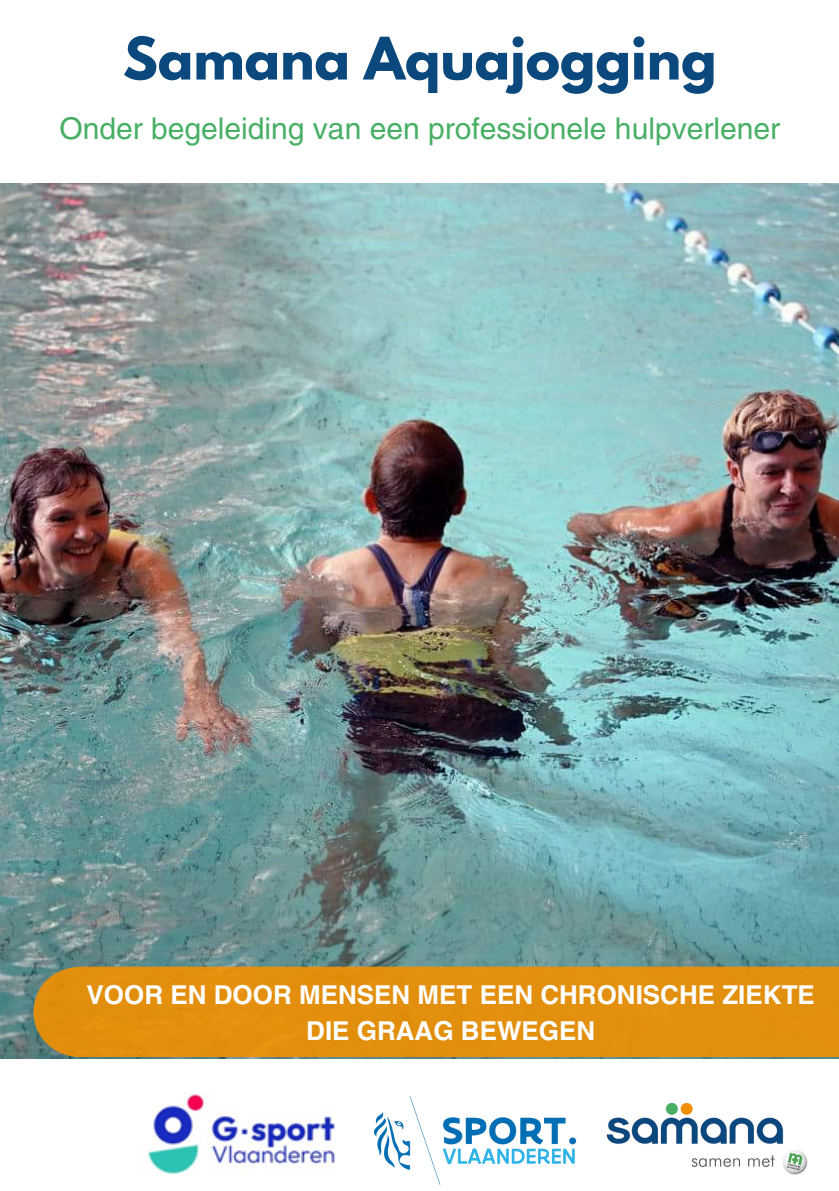
<style>
.page{position:relative;width:839px;height:1191px;background:#fff}
.page>*{position:absolute;margin:0;border:0;box-sizing:border-box;transform-origin:0 0}
.t1{font:700 52px "League Spartan";color:#0a487d}
.t2{font:30px "Helvetica LT Std";color:#48af65}
.t3{font:700 26px/36px "Helvetica LT Std";color:#fff;text-align:center}
</style>
<div class="page">
<img style="left:0;top:183px;width:838px;height:875px">
<img style="left:606px;top:1102px;width:202px;height:73px">
<div style="left:33px;top:967px;width:805px;height:90px;background:#e38f0e"></div>
<img style="left:373px;top:1096px;width:204px;height:89px">
<img style="left:147px;top:1093px;width:189px;height:82px">
<p class="t1" style="left:123px;top:33px;width:595px">Samana Aquajogging</p>
<p class="t2" style="left:59px;top:117px;width:722px">Onder begeleiding van een professionele hulpverlener</p>
<p class="t3" style="left:87px;top:980px;width:729px">VOOR EN DOOR MENSEN MET EEN CHRONISCHE ZIEKTE<br>DIE GRAAG BEWEGEN</p>
</div>
